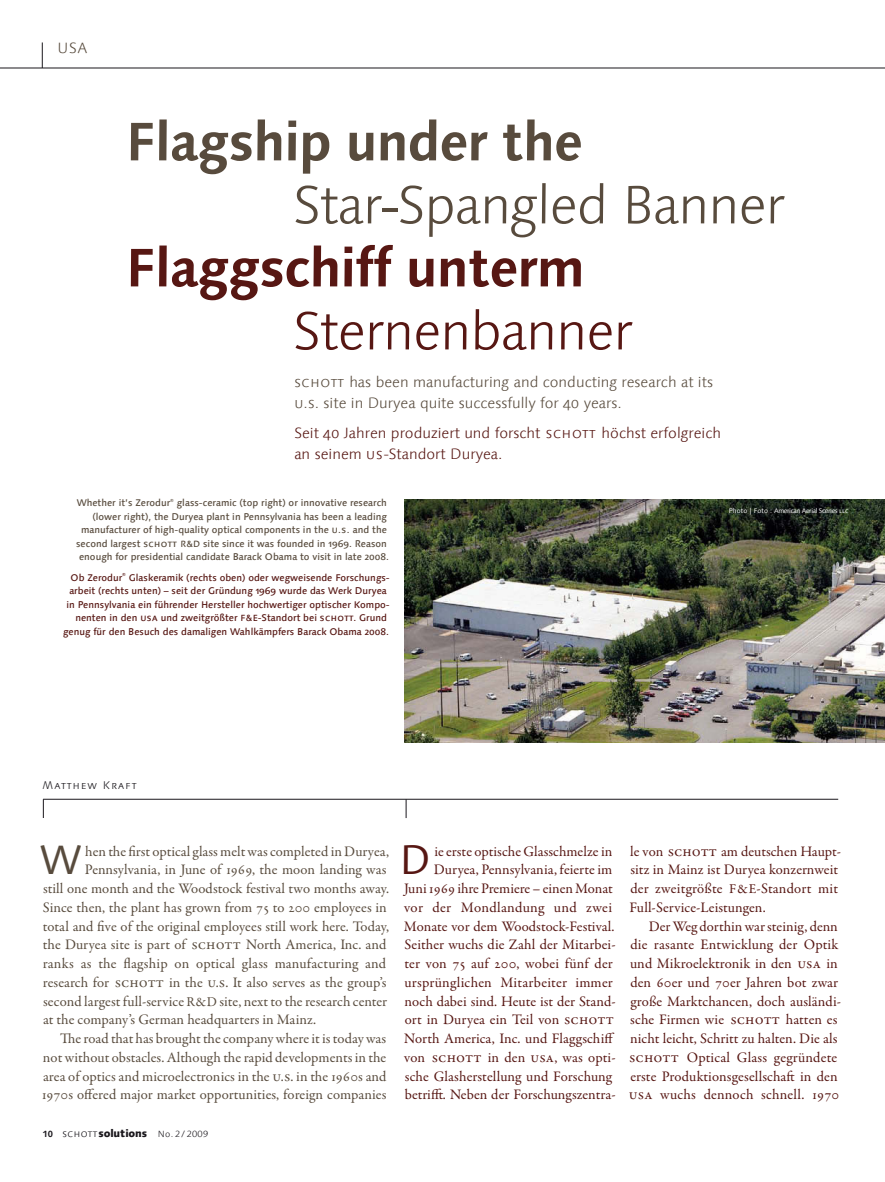
<style>
.page{position:relative;width:885px;height:1182px;background:#fff}
.page>*{position:absolute;margin:0;border:0;box-sizing:border-box;transform-origin:0 0}
.t1{font:300 54px "Linotype Syntax Com";letter-spacing:-.02em;color:#584b3d}
.t2{font:700 54px "Linotype Syntax Com";letter-spacing:-.02em;color:#571713}
.t3{font:700 54px "Linotype Syntax Com";letter-spacing:-.02em;color:#584b3d}
.t4{font:300 54px "Linotype Syntax Com";letter-spacing:-.02em;color:#571713}
.t5{font:41.25px "Linotype Syntax Com";color:#584b3d}
.t6{font:41.25px "Linotype Syntax Com";color:#571713}
.t7{font:300 15px/21px "Linotype Syntax Com";color:#584b3d}
.t8{font:300 15px/21px "Linotype Syntax Com";color:#571713}
.t9{font:14.7px/18.8px "Garamond Premr Pro";letter-spacing:.005em;color:#571713}
.t10{font:14.7px "Garamond Premr Pro";letter-spacing:.005em;color:#584b3d}
.t11{font:300 11.25px "Linotype Syntax Com";color:#1a171c}
.t12{font:800 10.5px "Linotype Syntax Com";letter-spacing:-.01em;color:#1a171c}
.t13{font:500 9.75px/13.5px "Linotype Syntax Com";color:#571713;text-align:right}
.t14{font:500 9.75px/13.5px "Linotype Syntax Com";color:#584b3d;text-align:right}
.t15{font:6.75px "Linotype Syntax Com";letter-spacing:-.05em;color:#fff}
.t16{font:500 4.35px "Linotype Syntax Com";color:#584b3d}
.t17{font:500 4.35px "Linotype Syntax Com";color:#571713}
.s1{font-size:9px}
.s2{font-size:13.5px}
.s3{font-weight:700;font-size:9px}
.s4{font-weight:300}
.s5{font-weight:300;font-size:9px}
</style>
<div class="page">
<img style="left:404px;top:499px;width:480px;height:244px">
<hr style="left:43px;top:799px;width:795px;height:1px;background:#1a171c">
<svg style="left:43px;top:799px;width:1px;height:19px"></svg>
<svg style="left:406px;top:799px;width:1px;height:19px"></svg>
<hr style="left:0;top:68px;width:884px;height:1px;background:#1a171c">
<svg style="left:42px;top:42px;width:1px;height:26px"></svg>
<p class="t7" style="left:57px;top:37px;width:32px">USA</p>
<h1 class="t3" style="left:125px;top:107px;width:459px">Flagship under the</h1>
<h1 class="t1" style="left:293px;top:172px;width:493px">Star-Spangled Banner</h1>
<h1 class="t2" style="left:125px;top:233px;width:461px">Flaggschiff unterm</h1>
<h1 class="t4" style="left:293px;top:298px;width:341px">Sternenbanner</h1>
<p class="t7" style="left:294px;top:371px;width:420px">schott has been manufacturing and conducting research at its u.s. site in Duryea quite successfully for 40 years.</p>
<p class="t8" style="left:294px;top:422px;width:428px">Seit 40 Jahren produziert und forscht schott höchst erfolgreich an seinem us-Standort Duryea.</p>
<p class="t14" style="left:77px;top:496px;width:95px">Whether it’s Zerodur</p>
<p class="t16" style="left:170px;top:498px;width:5px">®</p>
<p class="t14" style="left:76px;top:496px;width:314px">glass-ceramic (top right) or innovative research<br>(lower right), the Duryea plant in Pennsylvania has been a leading manufacturer of high-quality optical components in the u.s. and the second largest schott <span class="s1">R &amp; D</span> site since it was founded in 1969. Reason enough for presidential candidate Barack Obama to visit in late 2008.</p>
<p class="t13" style="left:71px;top:570px;width:53px">Ob Zerodur</p>
<p class="t17" style="left:122px;top:572px;width:5px">®</p>
<p class="t13" style="left:63px;top:570px;width:328px">Glaskeramik (rechts oben) oder wegweisende Forschungs-<br>arbeit (rechts unten) – seit der Gründung 1969 wurde das Werk Duryea in Pennsylvania ein führender Hersteller hochwertiger optischer Kompo&shy;nenten in den usa und zweitgrößter <span class="s1">F &amp; E</span>-Standort bei schott. Grund genug für den Besuch des damaligen Wahlkämpfers Barack Obama 2008.</p>
<p class="t15" style="left:728px;top:506px;width:121px">Photo | Foto : American Aerial Scenes llc</p>
<p class="t11" style="left:42px;top:778px;width:96px">Matthew Kraft</p>
<h2 class="t5" style="left:40px;top:834px;width:43px">W</h2>
<p class="t10" style="left:85px;top:842px;width:305px">hen the first optical glass melt was completed in Duryea,</p>
<p class="t10" style="left:85px;top:861px;width:303px">Pennsylvania, in June of 1969, the moon landing was</p>
<p class="t10" style="left:43px;top:880px;width:347px">still one month and the Woodstock festival two months away.</p>
<p class="t10" style="left:43px;top:898px;width:345px">Since then, the plant has grown from 75 to 200 employees in</p>
<p class="t10" style="left:43px;top:917px;width:348px">total and five of the original employees still work here. Today,</p>
<p class="t10" style="left:43px;top:936px;width:345px">the Duryea site is part of schott North America, Inc. and</p>
<p class="t10" style="left:43px;top:955px;width:345px">ranks as the flagship on optical glass manufacturing and</p>
<p class="t10" style="left:43px;top:973px;width:345px">research for schott in the u.s. It also serves as the group’s</p>
<p class="t10" style="left:43px;top:992px;width:345px">second largest full-service <span class="s2">R &amp; D</span> site, next to the research center</p>
<p class="t10" style="left:43px;top:1011px;width:274px">at the company’s German headquarters in Mainz.</p>
<p class="t10" style="left:60px;top:1030px;width:327px">The road that has brought the company where it is today was</p>
<p class="t10" style="left:43px;top:1048px;width:345px">not without obstacles. Although the rapid developments in the</p>
<p class="t10" style="left:43px;top:1067px;width:345px">area of optics and microelectronics in the u.s. in the 1960s and</p>
<p class="t10" style="left:42px;top:1086px;width:346px">1970s offered major market opportunities, foreign companies</p>
<p class="t12" style="left:42px;top:1126px;width:167px"><span class="s3">10</span> <span class="s4">schott</span>solutions <span class="s5">No. 2/ 2009</span></p>
<p class="t9" style="left:404px;top:842px;width:213px;text-align:right">ie erste optische Glasschmelze in Duryea, Pennsylvania, feierte im<br>Juni 1969 ihre Premiere – einen Monat vor der Mondlandung und zwei Monate vor dem Woodstock-Festival.<br>Seither wuchs die Zahl der Mitarbei&shy;ter von 75 auf 200, wobei fünf der ursprünglichen Mitarbeiter immer noch dabei sind. Heute ist der Stand&shy;ort in Duryea ein Teil von schott North America, Inc. und Flaggschiff von schott in den usa, was opti&shy;sche Glasherstellung und Forschung betrifft. Neben der Forschungszentra-</p>
<p class="t9" style="left:629px;top:842px;width:213px">le von schott am deutschen Haupt&shy;sitz in Mainz ist Duryea konzernweit der zweitgrößte <span class="s2">F &amp; E</span>-Standort mit Full-Service-Leistungen.</p>
<h2 class="t6" style="left:399px;top:834px;width:33px">D</h2>
<p class="t9" style="left:628px;top:917px;width:214px;text-indent:20px">Der Weg dorthin war steinig, denn die rasante Entwicklung der Optik und Mikroelektronik in den usa in den 60er und 70er Jahren bot zwar große Marktchancen, doch ausländi&shy;sche Firmen wie schott hatten es nicht leicht, Schritt zu halten. Die als schott Optical Glass gegründete erste Produktionsgesellschaft in den usa wuchs dennoch schnell. 1970</p>
</div>
